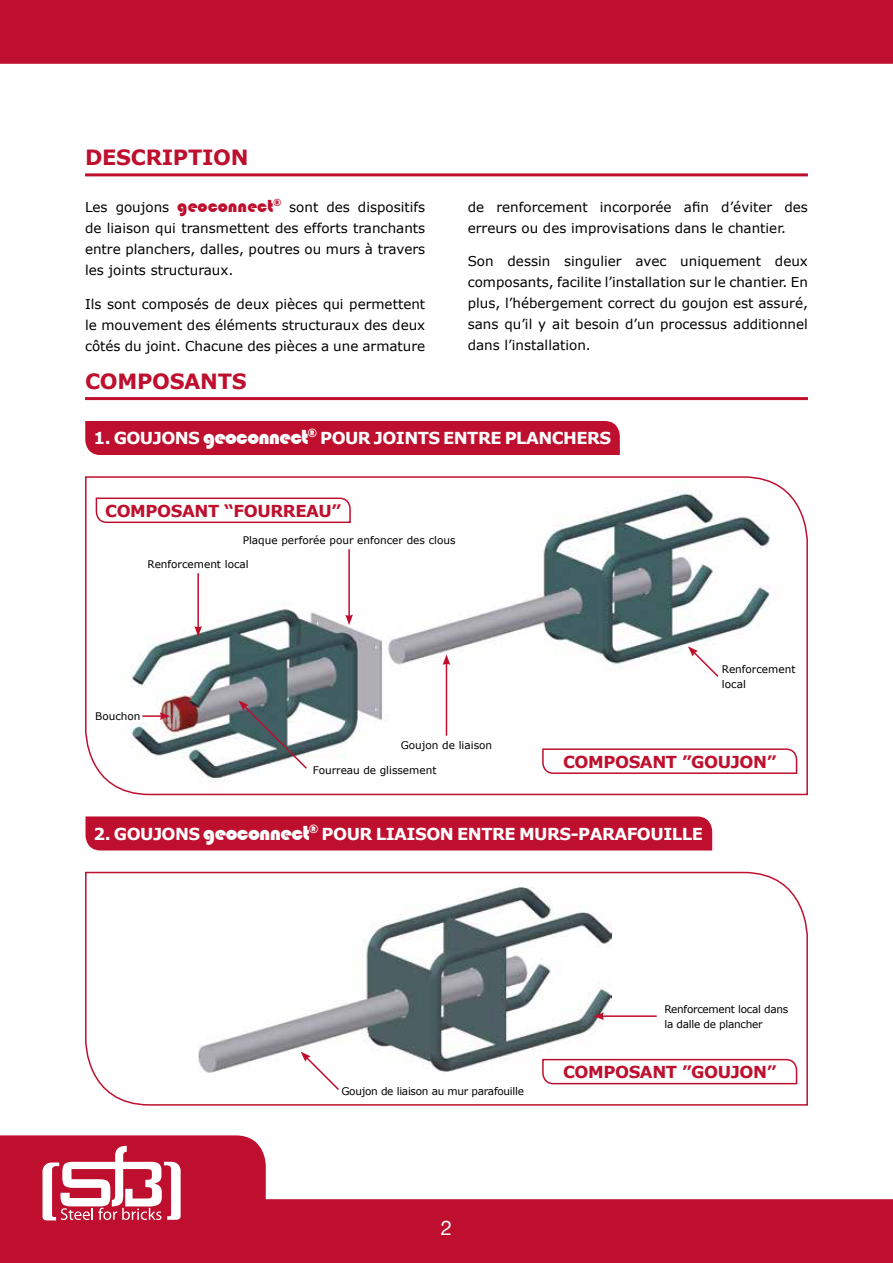
<style>
.page{position:relative;width:893px;height:1263px;background:#fff}
.page>*{position:absolute;margin:0;border:0;box-sizing:border-box;transform-origin:0 0}
.t1{font:700 21px "Verdana";letter-spacing:-.015em;color:#be0f2e}
.t2{font:20.25px "Helvetica Neue LT Std";color:#fff}
.t3{font:700 16.5px "Verdana";letter-spacing:-.035em;color:#fff}
.t4{font:700 16.5px "Verdana";letter-spacing:-.025em;color:#be0f2e}
.t5{font:13.5px/21px "Verdana";color:#000;text-align:justify}
.t6{font:10.5px/15px "Verdana";color:#000}
.t7{font:10.5px/15px "Verdana";letter-spacing:-.025em;color:#000}
.s1{font-family:"Bauhaus 93";font-size:18px;color:#be0f2e}
.s2{font-family:"Bauhaus 93";font-weight:400;font-size:21px}
</style>
<div class="page">
<svg style="left:85px;top:476px;width:723px;height:320px"></svg>
<svg style="left:85px;top:871px;width:723px;height:235px"></svg>
<svg style="left:301px;top:1052px;width:40px;height:39px"></svg>
<svg style="left:0;top:1135px;width:893px;height:128px;fill:#be0f2e"></svg>
<div style="left:0;top:0;width:893px;height:64px;background:#be0f2e"></div>
<svg style="left:43px;top:1146px;width:138px;height:74px"></svg>
<hr style="left:85px;top:173px;width:723px;height:3px;background:#be0f2e">
<hr style="left:85px;top:397px;width:723px;height:3px;background:#be0f2e">
<div style="left:85px;top:421px;width:535px;height:34px;background:#be0f2e"></div>
<div style="left:85px;top:816px;width:627px;height:34px;background:#be0f2e"></div>
<svg style="left:95px;top:497px;width:257px;height:27px"></svg>
<svg style="left:541px;top:1058px;width:257px;height:27px"></svg>
<svg style="left:541px;top:748px;width:257px;height:27px"></svg>
<hr style="left:602px;top:1015px;width:55px;height:2px;background:#be0f2e">
<svg style="left:593px;top:1012px;width:11px;height:8px"></svg>
<hr style="left:142px;top:715px;width:20px;height:2px;background:#be0f2e">
<svg style="left:160px;top:712px;width:10px;height:8px"></svg>
<hr style="left:446px;top:663px;width:1px;height:73px;background:#be0f2e">
<svg style="left:443px;top:654px;width:7px;height:11px"></svg>
<hr style="left:348px;top:549px;width:2px;height:68px;background:#be0f2e">
<svg style="left:345px;top:615px;width:8px;height:10px"></svg>
<hr style="left:197px;top:573px;width:2px;height:55px;background:#be0f2e">
<svg style="left:194px;top:626px;width:8px;height:11px"></svg>
<svg style="left:239px;top:700px;width:69px;height:70px"></svg>
<svg style="left:688px;top:646px;width:32px;height:32px"></svg>
<h1 class="t1" style="left:85px;top:142px;width:165px">DESCRIPTION</h1>
<p class="t5" style="left:85px;top:196px;width:342px">Les goujons <span class="s1">geoconnect</span><sup>®</sup> sont des dispositifs de liaison qui transmettent des efforts tranchants entre planchers, dalles, poutres ou murs à travers les joints structuraux.</p>
<p class="t5" style="left:85px;top:293px;width:342px">Ils sont composés de deux pièces qui permettent le mouvement des éléments structuraux des deux côtés du joint. Chacune des pièces a une armature</p>
<h1 class="t1" style="left:85px;top:366px;width:163px">COMPOSANTS</h1>
<p class="t5" style="left:468px;top:196px;width:342px">de renforcement incorporée afin d’éviter des erreurs ou des improvisations dans le chantier.</p>
<p class="t5" style="left:468px;top:251px;width:342px">Son dessin singulier avec uniquement deux composants, facilite l’installation sur le chantier. En plus, l’hébergement correct du goujon est assuré, sans qu’il y ait besoin d’un processus additionnel dans l’installation.</p>
<p class="t3" style="left:94px;top:427px;width:519px">1. GOUJONS <span class="s2">geoconnect</span><sup>®</sup> POUR JOINTS ENTRE PLANCHERS</p>
<p class="t4" style="left:105px;top:499px;width:238px">COMPOSANT “FOURREAU”</p>
<p class="t6" style="left:243px;top:532px;width:214px">Plaque perforée pour enfoncer des clous</p>
<p class="t6" style="left:148px;top:556px;width:103px">Renforcement local</p>
<p class="t6" style="left:95px;top:709px;width:47px">Bouchon</p>
<p class="t6" style="left:401px;top:738px;width:93px">Goujon de liaison</p>
<p class="t6" style="left:313px;top:762px;width:125px">Fourreau de glissement</p>
<p class="t6" style="left:722px;top:661px;width:75px">Renforcement local</p>
<p class="t4" style="left:563px;top:750px;width:215px">COMPOSANT ”GOUJON”</p>
<p class="t3" style="left:94px;top:822px;width:611px">2. GOUJONS <span class="s2">geoconnect</span><sup>®</sup> POUR LIAISON ENTRE MURS-PARAFOUILLE</p>
<p class="t7" style="left:664px;top:1001px;width:125px">Renforcement local dans la dalle de plancher</p>
<p class="t7" style="left:341px;top:1083px;width:184px">Goujon de liaison au mur parafouille</p>
<p class="t4" style="left:563px;top:1060px;width:215px">COMPOSANT ”GOUJON”</p>
<h2 class="t2" style="left:441px;top:1215px;width:13px">2</h2>
</div>
